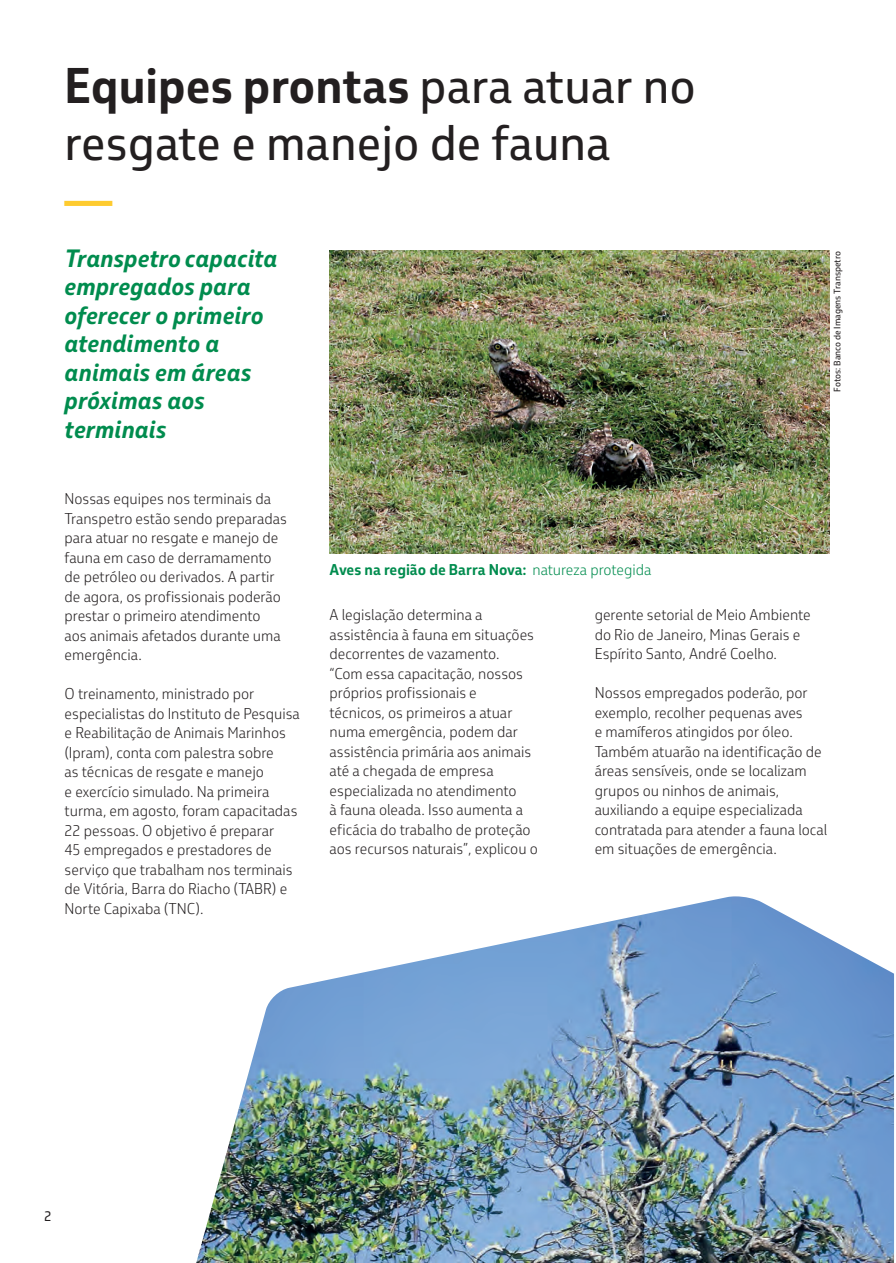
<style>
.page{position:relative;width:896px;height:1263px;background:#fff}
.page>*{position:absolute;margin:0;border:0;box-sizing:border-box;transform-origin:0 0}
.Linha_fina{font:48px/57px "Petrobras Sans";color:#231f20}
.Linha_fina-2{font:700 48px "Petrobras Sans";color:#fecb2f}
.Linha_fina-3{font:italic 700 24px/28.5px "Petrobras Sans";color:#008c4e}
.Linha_fina-4{font:300 15px/19.5px "Petrobras Sans";color:#231f20}
.Linha_fina-5{font:700 15px "Petrobras Sans";color:#008c4e}
.Linha_fina-6{font:13.5px "Petrobras Sans";color:#231f20}
.Linha_fina-7{font:9px "Petrobras Sans";color:#231f20}
.s1{font-weight:700}
.s2{font-weight:300}
</style>
<div class="page">
<img style="left:196px;top:896px;width:698px;height:367px">
<img style="left:330px;top:251px;width:500px;height:303px">
<p class="Linha_fina" style="left:65px;top:57px;width:633px"><span class="s1">Equipes prontas</span> para atuar no resgate e manejo de fauna</p>
<p class="Linha_fina-2" style="left:65px;top:168px;width:49px">—</p>
<p class="Linha_fina-3" style="left:65px;top:243px;width:215px">Transpetro capacita empregados para oferecer o primeiro atendimento a animais em áreas próximas aos terminais</p>
<p class="Linha_fina-7" style="left:832px;top:392px;width:142px;rotate:-90deg">Fotos: Banco de Imagens Transpetro</p>
<p class="Linha_fina-4" style="left:65px;top:489px;width:224px">Nossas equipes nos terminais da<br>Transpetro estão sendo preparadas para atuar no resgate e manejo de fauna em caso de derramamento de petróleo ou derivados. A partir de agora, os profissionais poderão prestar o primeiro atendimento<br>aos animais afetados durante uma emergência.</p>
<p class="Linha_fina-4" style="left:65px;top:684px;width:237px">O treinamento, ministrado por especialistas do Instituto de Pesquisa e Reabilitação de Animais Marinhos (Ipram), conta com palestra sobre<br>as técnicas de resgate e manejo<br>e exercício simulado. Na primeira turma, em agosto, foram capacitadas 22 pessoas. O objetivo é preparar<br>45 empregados e prestadores de serviço que trabalham nos terminais de Vitória, Barra do Riacho (TABR) e Norte Capixaba (TNC).</p>
<p class="Linha_fina-5" style="left:330px;top:560px;width:323px">Aves na região de Barra Nova: <span class="s2">natureza protegida</span></p>
<p class="Linha_fina-4" style="left:595px;top:605px;width:218px">gerente setorial de Meio Ambiente do Rio de Janeiro, Minas Gerais e<br>Espírito Santo, André Coelho.</p>
<p class="Linha_fina-4" style="left:595px;top:683px;width:234px">Nossos empregados poderão, por exemplo, recolher pequenas aves<br>e mamíferos atingidos por óleo.<br>Também atuarão na identificação de áreas sensíveis, onde se localizam grupos ou ninhos de animais, auxiliando a equipe especializada contratada para atender a fauna local em situações de emergência.</p>
<p class="Linha_fina-4" style="left:330px;top:605px;width:210px">A legislação determina a assistência à fauna em situações decorrentes de vazamento.<br>“Com essa capacitação, nossos próprios profissionais e<br>técnicos, os primeiros a atuar numa emergência, podem dar assistência primária aos animais até a chegada de empresa especializada no atendimento<br>à fauna oleada. Isso aumenta a eficácia do trabalho de proteção aos recursos naturais”, explicou o</p>
<p class="Linha_fina-6" style="left:44px;top:1207px;width:9px">2</p>
</div>
